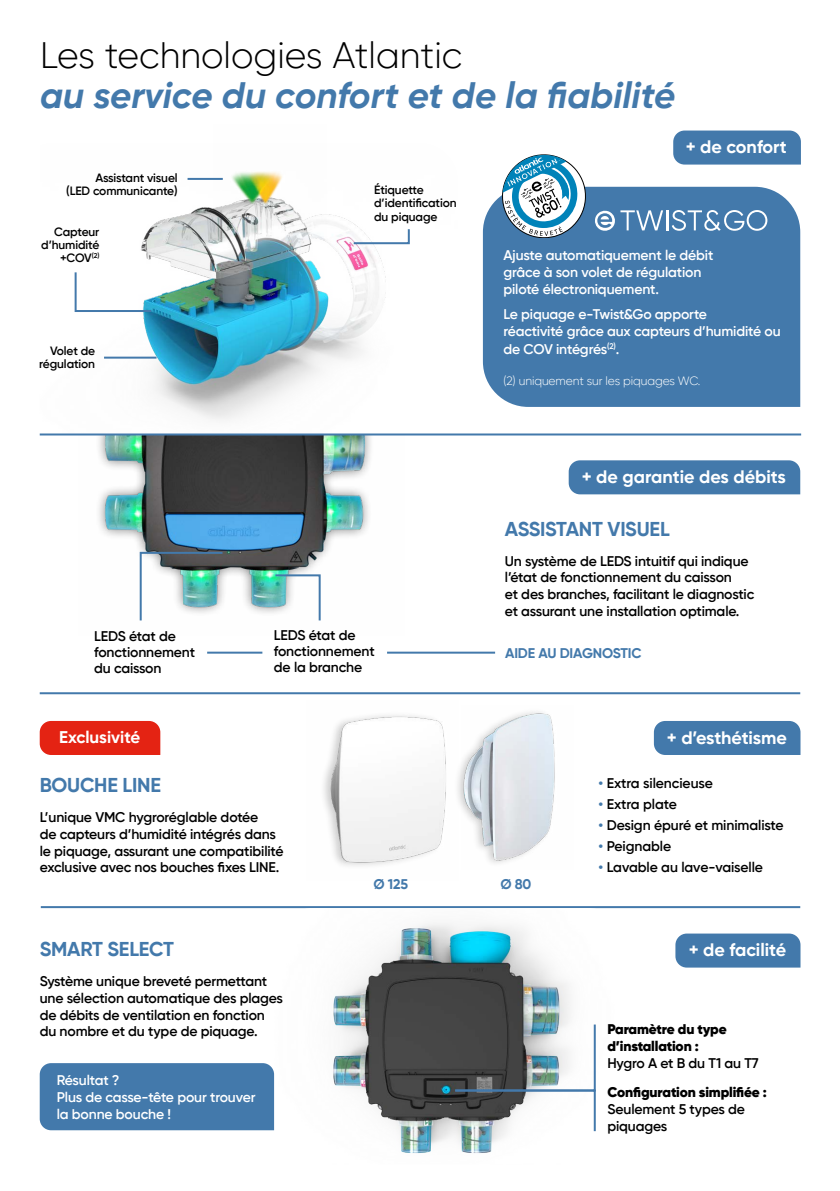
<style>
.page{position:relative;width:840px;height:1191px;background:#fff}
.page>*{position:absolute;margin:0;border:0;box-sizing:border-box;transform-origin:0 0}
.t1{font:italic 700 36.6px "Gilroy";color:#4379ab}
.t2{font:300 36.6px "Gilroy";color:#000}
.t3{font:700 20px "Gilroy";letter-spacing:-.01em;color:#4379ab}
.t4{font:700 18px "Gilroy";color:#fff}
.t5{font:700 16.8px "Gilroy";color:#fff}
.t6{font:600 14px/16.8px "Gilroy";letter-spacing:-.01em;color:#000}
.t7{font:600 14px/16.8px "Gilroy";letter-spacing:-.01em;color:#fff}
.t8{font:900 14px/16.8px "Gilroy";letter-spacing:-.01em;color:#000}
.t9{font:700 14px "Gilroy";letter-spacing:-.01em;color:#4379ab}
.t10{font:600 12px/13.4px "Gilroy";letter-spacing:-.01em;color:#000;text-align:right}
.t11{font:300 12px "Gilroy";letter-spacing:-.01em;color:#fff}
.s1{color:#4379ab}
</style>
<div class="page">
<img style="left:104px;top:177px;width:282px;height:243px">
<hr style="left:104px;top:357px;width:52px;height:2px;background:#4379ab">
<svg style="left:74px;top:270px;width:79px;height:43px"></svg>
<svg style="left:351px;top:227px;width:59px;height:18px"></svg>
<img style="left:213px;top:171px;width:113px;height:71px">
<hr style="left:187px;top:178px;width:36px;height:2px;background:#4379ab">
<img style="left:78px;top:435px;width:326px;height:178px">
<img style="left:139px;top:551px;width:85px;height:70px">
<svg style="left:273px;top:573px;width:48px;height:48px"></svg>
<hr style="left:207px;top:651px;width:55px;height:2px;background:#4379ab">
<hr style="left:387px;top:651px;width:108px;height:2px;background:#4379ab">
<div style="left:482px;top:187px;width:317px;height:220px;background:#4379ab"></div>
<hr style="left:666px;top:210px;width:2px;height:20px;background:#fff">
<svg style="left:671px;top:210px;width:96px;height:21px;background:#729ac0"></svg>
<svg style="left:593px;top:209px;width:69px;height:23px"></svg>
<div style="left:453px;top:707px;width:104px;height:160px;background:#000;opacity:.2"></div>
<img style="left:461px;top:707px;width:96px;height:160px">
<img style="left:323px;top:707px;width:135px;height:160px">
<hr style="left:40px;top:692px;width:759px;height:2px;background:#4379ab">
<hr style="left:41px;top:906px;width:758px;height:2px;background:#4379ab">
<hr style="left:40px;top:433px;width:760px;height:2px;background:#4379ab">
<img style="left:274px;top:908px;width:352px;height:246px">
<svg style="left:453px;top:1022px;width:143px;height:111px"></svg>
<div style="left:40px;top:721px;width:120px;height:34px;background:#e42313"></div>
<svg style="left:673px;top:130px;width:127px;height:35px;background:#4b7fae"></svg>
<div style="left:568px;top:460px;width:231px;height:34px;background:#4379ab"></div>
<div style="left:653px;top:721px;width:147px;height:34px;background:#4379ab"></div>
<div style="left:675px;top:933px;width:125px;height:34px;background:#4379ab"></div>
<div style="left:40px;top:1063px;width:234px;height:67px;background:#4379ab"></div>
<svg style="left:502px;top:155px;width:83px;height:83px"></svg>
<h1 class="t2" style="left:40px;top:33px;width:423px">Les technologies Atlantic</h1>
<h1 class="t1" style="left:40px;top:72px;width:636px">au service du confort et de la fiabilité</h1>
<p class="t10" style="left:66px;top:171px;width:113px">Assistant visuel<br>(LED communicante)</p>
<p class="t10" style="left:374px;top:183px;width:84px;text-align:left">Étiquette d’identification du piquage</p>
<p class="t4" style="left:685px;top:136px;width:103px">+ de confort</p>
<p class="t10" style="left:41px;top:225px;width:59px">Capteur d’humidité +COV<sup>(2)</sup></p>
<p class="t10" style="left:39px;top:344px;width:57px">Volet de régulation</p>
<p class="t6" style="left:94px;top:627px;width:102px;line-height:16px">LEDS état de fonctionnement du caisson</p>
<p class="t6" style="left:274px;top:627px;width:102px;line-height:16px">LEDS état de fonctionnement de la branche</p>
<p class="t5" style="left:59px;top:726px;width:83px">Exclusivité</p>
<h2 class="t3" style="left:40px;top:773px;width:123px">BOUCHE LINE</h2>
<p class="t6" style="left:40px;top:808px;width:245px">L’unique VMC hygroréglable dotée<br>de capteurs d’humidité intégrés dans le piquage, assurant une compatibilité exclusive avec nos bouches fixes LINE.</p>
<p class="t7" style="left:503px;top:247px;width:211px">Ajuste automatiquement le débit grâce à son volet de régulation piloté électroniquement.</p>
<p class="t7" style="left:503px;top:305px;width:278px;line-height:17.4px">Le piquage e-Twist&amp;Go apporte<br>réactivité grâce aux capteurs d’humidité ou de COV intégrés<sup>(2)</sup>.</p>
<p class="t11" style="left:503px;top:373px;width:198px">(2) uniquement sur les piquages WC.</p>
<p class="t4" style="left:581px;top:465px;width:205px">+ de garantie des débits</p>
<h2 class="t3" style="left:504px;top:516px;width:166px">ASSISTANT VISUEL</h2>
<p class="t6" style="left:504px;top:552px;width:251px">Un système de LEDS intuitif qui indique l’état de fonctionnement du caisson<br>et des branches, facilitant le diagnostic et assurant une installation optimale.</p>
<p class="t9" style="left:505px;top:644px;width:138px">AIDE AU DIAGNOSTIC</p>
<p class="t4" style="left:666px;top:726px;width:122px">+ d’esthétisme</p>
<p class="t6" style="left:598px;top:774px;width:116px"><span class="s1">•</span> Extra silencieuse</p>
<p class="t6" style="left:598px;top:795px;width:80px"><span class="s1">•</span> Extra plate</p>
<p class="t6" style="left:598px;top:816px;width:186px"><span class="s1">•</span> Design épuré et minimaliste</p>
<p class="t6" style="left:598px;top:837px;width:74px"><span class="s1">•</span> Peignable</p>
<p class="t6" style="left:598px;top:858px;width:166px"><span class="s1">•</span> Lavable au lave-vaiselle</p>
<p class="t9" style="left:373px;top:875px;width:36px">Ø 125</p>
<p class="t9" style="left:500px;top:875px;width:33px">Ø 80</p>
<h2 class="t3" style="left:40px;top:936px;width:136px">SMART SELECT</h2>
<p class="t4" style="left:688px;top:938px;width:99px">+ de facilité</p>
<p class="t6" style="left:40px;top:972px;width:245px">Système unique breveté permettant une sélection automatique des plages de débits de ventilation en fonction du nombre et du type de piquage.</p>
<p class="t7" style="left:57px;top:1072px;width:200px">Résultat ?<br>Plus de casse-tête pour trouver la bonne bouche !</p>
<p class="t8" style="left:607px;top:1020px;width:121px">Paramètre du type d’installation :</p>
<p class="t6" style="left:607px;top:1054px;width:153px">Hygro A et B du T1 au T7</p>
<p class="t8" style="left:607px;top:1083px;width:161px">Configuration simplifiée :</p>
<p class="t6" style="left:607px;top:1100px;width:139px">Seulement 5 types de piquages</p>
</div>
